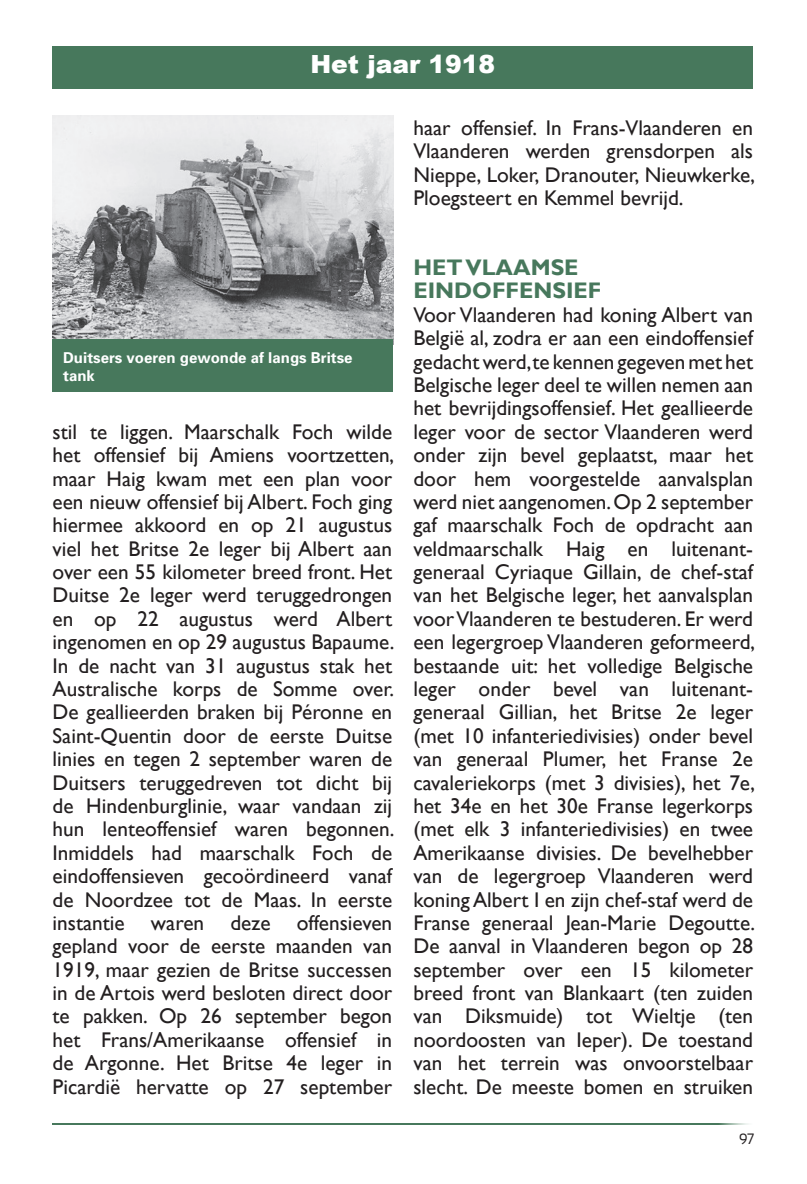
<style>
.page{position:relative;width:807px;height:1184px;background:#fff}
.page>*{position:absolute;margin:0;border:0;box-sizing:border-box;transform-origin:0 0}
.t1{font:900 25px "Arial";color:#fff}
.t2{font:700 22.5px/23.5px "Gill Sans";color:#47785c}
.t3{font:21.25px/23.5px "Gill Sans";color:#231f20;text-align:justify}
.t4{font:700 15px/18px "Univers";color:#fff}
.t5{font:15px "Sansation";color:#231f20;scale:.9 1}
</style>
<div class="page">
<div style="left:52px;top:46px;width:701px;height:42px;background:#47785c"></div>
<img style="left:52px;top:115px;width:341px;height:224px">
<div style="left:52px;top:339px;width:341px;height:53px;background:#47785c"></div>
<img style="left:52px;top:1123px;width:696px;height:1px">
<p class="t1" style="left:310px;top:46px;width:186px">Het jaar 1918</p>
<p class="t4" style="left:63px;top:348px;width:291px">Duitsers voeren gewonde af langs Britse tank</p>
<p class="t3" style="left:52px;top:420px;width:343px">stil te liggen. Maarschalk Foch wilde het offensief bij Amiens voortzetten, maar Haig kwam met een plan voor een nieuw offensief bij Albert. Foch ging hiermee akkoord en op 21 augustus viel het Britse 2e leger bij Albert aan over een 55 kilometer breed front. Het Duitse 2e leger werd teruggedrongen en op 22 augustus werd Albert ingenomen en op 29 augustus Bapaume.<br>In de nacht van 31 augustus stak het Australische korps de Somme over.<br>De geallieerden braken bij Péronne en Saint-Quentin door de eerste Duitse linies en tegen 2 september waren de Duitsers teruggedreven tot dicht bij de Hindenburglinie, waar vandaan zij hun lenteoffensief waren begonnen.<br>Inmiddels had maarschalk Foch de eindoffensieven gecoördineerd vanaf de Noordzee tot de Maas. In eerste instantie waren deze offensieven gepland voor de eerste maanden van 1919, maar gezien de Britse successen in de Artois werd besloten direct door te pakken. Op 26 september begon het Frans/Amerikaanse offensief in de Argonne. Het Britse 4e leger in Picardië hervatte op 27 september</p>
<p class="t3" style="left:413px;top:116px;width:343px">haar offensief. In Frans-Vlaanderen en Vlaanderen werden grensdorpen als Nieppe, Loker, Dranouter, Nieuwkerke, Ploegsteert en Kemmel bevrijd.</p>
<p class="t2" style="left:413px;top:256px;width:189px">HET VLAAMSE<br>EINDOFFENSIEF</p>
<p class="t3" style="left:413px;top:303px;width:343px">Voor Vlaanderen had koning Albert van België al, zodra er aan een eindoffensief gedacht werd,te kennen gegeven met het Belgische leger deel te willen nemen aan het bevrijdingsoffensief. Het geallieerde leger voor de sector Vlaanderen werd onder zijn bevel geplaatst, maar het door hem voorgestelde aanvalsplan werd niet aangenomen. Op 2 september gaf maarschalk Foch de opdracht aan veldmaarschalk Haig en luitenant&shy;generaal Cyriaque Gillain, de chef-staf van het Belgische leger, het aanvalsplan voor Vlaanderen te bestuderen. Er werd een legergroep Vlaanderen geformeerd, bestaande uit: het volledige Belgische leger onder bevel van luitenant&shy;generaal Gillian, het Britse 2e leger (met 10 infanteriedivisies) onder bevel van generaal Plumer, het Franse 2e cavaleriekorps (met 3 divisies), het 7e, het 34e en het 30e Franse legerkorps (met elk 3 infanteriedivisies) en twee Amerikaanse divisies. De bevelhebber van de legergroep Vlaanderen werd koning Albert I en zijn chef-staf werd de Franse generaal Jean-Marie Degoutte.<br>De aanval in Vlaanderen begon op 28 september over een 15 kilometer breed front van Blankaart (ten zuiden van Diksmuide) tot Wieltje (ten noordoosten van Ieper). De toestand van het terrein was onvoorstelbaar slecht. De meeste bomen en struiken</p>
<p class="t5" style="left:739px;top:1130px;width:18px">97</p>
</div>
